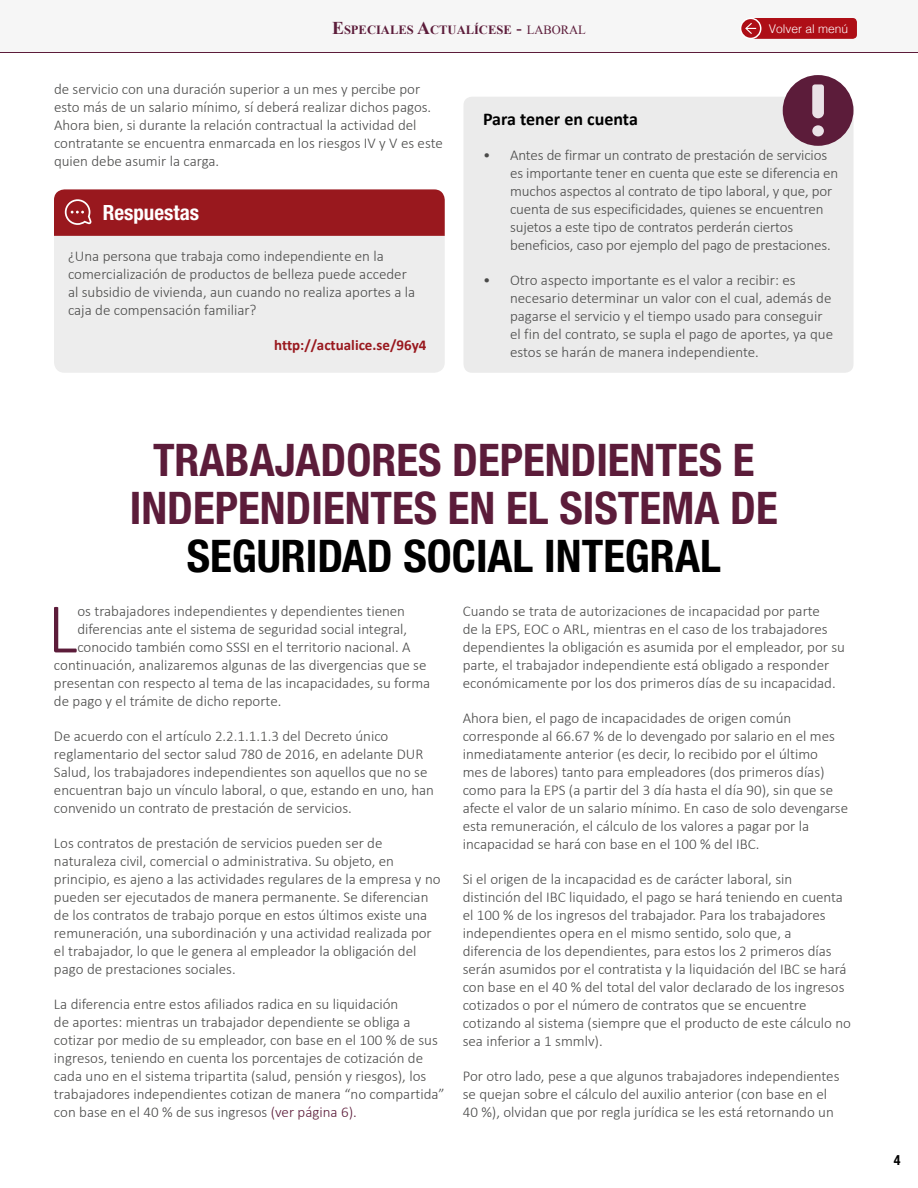
<style>
.page{position:relative;width:918px;height:1188px;background:#fff}
.page>*{position:absolute;margin:0;border:0;box-sizing:border-box;transform-origin:0 0}
.t1{font:300 71.7px "Calibri";color:#5c1c3a}
.t2{font:700 condensed 45px/48px "Helvetica Neue LT Std";color:#5c1c3a;text-align:center}
.t3{font:700 condensed 45px "Helvetica Neue LT Std";color:#000}
.t4{font:700 condensed 21px "Helvetica Neue LT Pro";color:#fff}
.t5{font:700 18px "Calibri";color:#000}
.t6{font:300 15px/18px "Calibri";color:#4a4a49}
.t7{font:700 15px "Calibri";color:#99181e}
.t8{font:700 condensed 13.95px "Helvetica Neue LT Std";color:#000}
.t9{font:700 12.6px "Times New Roman";color:#5c1c3a}
.t10{font:300 12px "Helvetica";color:#fff}
.s1{font-size:18px}
.s2{font-weight:400;font-size:18px}
.s3{font-weight:400}
.s4{color:#5c1c3a}
</style>
<div class="page">
<div style="left:0;top:0;width:918px;height:53px;background:#f6f6f6"></div>
<hr style="left:0;top:52px;width:918px;height:1px;background:#5c1c3a">
<svg style="left:741px;top:18px;width:20px;height:20px"></svg>
<div style="left:740px;top:18px;width:21px;height:21px;border:2px solid #fff;border-radius:50%"></div>
<svg style="left:744px;top:18px;width:113px;height:21px;background:#b21a22"></svg>
<div style="left:54px;top:236px;width:391px;height:137px;background:#ededed"></div>
<div style="left:54px;top:189px;width:391px;height:47px;background:#99181e"></div>
<div style="left:464px;top:97px;width:390px;height:276px;background:#ebebeb;border-radius:9px"></div>
<div style="left:783px;top:75px;width:71px;height:71px;background:#5c1c3a;border-radius:50%"></div>
<div style="left:812px;top:125px;width:12px;height:11px;background:#eae2e7;border-radius:50%"></div>
<svg style="left:812px;top:84px;width:12px;height:34px"></svg>
<p class="t9" style="left:332px;top:21px;width:255px"><span class="s1">E</span>SPECIALES <span class="s1">A</span>CTUALÍCESE <span class="s2">-</span> <span class="s3">LABORAL</span></p>
<p class="t10" style="left:769px;top:18px;width:81px">Volver al menú</p>
<p class="t6" style="left:54px;top:79px;width:390px">de servicio con una duración superior a un mes y percibe por esto más de un salario mínimo, sí deberá realizar dichos pagos.<br>Ahora bien, si durante la relación contractual la actividad del contratante se encuentra enmarcada en los riesgos IV y V es este quien debe asumir la carga.</p>
<h3 class="t4" style="left:103px;top:200px;width:98px">Respuestas</h3>
<p class="t6" style="left:68px;top:246px;width:349px">¿Una persona que trabaja como independiente en la comercialización de productos de belleza puede acceder al subsidio de vivienda, aun cuando no realiza aportes a la caja de compensación familiar?</p>
<p class="t7" style="left:274px;top:335px;width:154px">http://actualice.se/96y4</p>
<p class="t5" style="left:483px;top:108px;width:156px">Para tener en cuenta</p>
<p class="t6" style="left:510px;top:145px;width:330px;text-indent:-27px">• Antes de firmar un contrato de prestación de servicios es importante tener en cuenta que este se diferencia en muchos aspectos al contrato de tipo laboral, y que, por cuenta de sus especificidades, quienes se encuentren sujetos a este tipo de contratos perderán ciertos beneficios, caso por ejemplo del pago de prestaciones.</p>
<p class="t6" style="left:510px;top:270px;width:325px;text-indent:-27px">• Otro aspecto importante es el valor a recibir: es necesario determinar un valor con el cual, además de pagarse el servicio y el tiempo usado para conseguir el fin del contrato, se supla el pago de aportes, ya que estos se harán de manera independiente.</p>
<h2 class="t2" style="left:130px;top:435px;width:649px">TRABAJADORES DEPENDIENTES E<br>INDEPENDIENTES EN EL SISTEMA DE</h2>
<h2 class="t3" style="left:187px;top:529px;width:536px">SEGURIDAD SOCIAL INTEGRAL</h2>
<h1 class="t1" style="left:47px;top:584px;width:32px">L</h1>
<p class="t6" style="left:77px;top:602px;width:329px">os trabajadores independientes y dependientes tienen</p>
<p class="t6" style="left:77px;top:620px;width:331px">diferencias ante el sistema de seguridad social integral,</p>
<p class="t6" style="left:77px;top:638px;width:335px">conocido también como SSSI en el territorio nacional. A</p>
<p class="t6" style="left:54px;top:656px;width:374px">continuación, analizaremos algunas de las divergencias que se</p>
<p class="t6" style="left:54px;top:674px;width:378px">presentan con respecto al tema de las incapacidades, su forma</p>
<p class="t6" style="left:54px;top:692px;width:229px">de pago y el trámite de dicho reporte.</p>
<p class="t6" style="left:54px;top:727px;width:382px">De acuerdo con el artículo 2.2.1.1.1.3 del Decreto único reglamentario del sector salud 780 de 2016, en adelante DUR Salud, los trabajadores independientes son aquellos que no se encuentran bajo un vínculo laboral, o que, estando en uno, han convenido un contrato de prestación de servicios.</p>
<p class="t6" style="left:54px;top:834px;width:388px">Los contratos de prestación de servicios pueden ser de naturaleza civil, comercial o administrativa. Su objeto, en principio, es ajeno a las actividades regulares de la empresa y no pueden ser ejecutados de manera permanente. Se diferencian de los contratos de trabajo porque en estos últimos existe una remuneración, una subordinación y una actividad realizada por el trabajador, lo que le genera al empleador la obligación del pago de prestaciones sociales.</p>
<p class="t6" style="left:54px;top:995px;width:392px">La diferencia entre estos afiliados radica en su liquidación<br>de aportes: mientras un trabajador dependiente se obliga a cotizar por medio de su empleador, con base en el 100 % de sus ingresos, teniendo en cuenta los porcentajes de cotización de cada uno en el sistema tripartita (salud, pensión y riesgos), los trabajadores independientes cotizan de manera “no compartida” con base en el 40 % de sus ingresos <span class="s4">(ver página 6).</span></p>
<p class="t6" style="left:463px;top:602px;width:384px">Cuando se trata de autorizaciones de incapacidad por parte<br>de la EPS, EOC o ARL, mientras en el caso de los trabajadores dependientes la obligación es asumida por el empleador, por su parte, el trabajador independiente está obligado a responder económicamente por los dos primeros días de su incapacidad.</p>
<p class="t6" style="left:463px;top:709px;width:387px">Ahora bien, el pago de incapacidades de origen común corresponde al 66.67 % de lo devengado por salario en el mes inmediatamente anterior (es decir, lo recibido por el último<br>mes de labores) tanto para empleadores (dos primeros días) como para la EPS (a partir del 3 día hasta el día 90), sin que se afecte el valor de un salario mínimo. En caso de solo devengarse esta remuneración, el cálculo de los valores a pagar por la incapacidad se hará con base en el 100 % del IBC.</p>
<p class="t6" style="left:463px;top:870px;width:390px">Si el origen de la incapacidad es de carácter laboral, sin distinción del IBC liquidado, el pago se hará teniendo en cuenta el 100 % de los ingresos del trabajador. Para los trabajadores independientes opera en el mismo sentido, solo que, a diferencia de los dependientes, para estos los 2 primeros días serán asumidos por el contratista y la liquidación del IBC se hará con base en el 40 % del total del valor declarado de los ingresos cotizados o por el número de contratos que se encuentre cotizando al sistema (siempre que el producto de este cálculo no sea inferior a 1 smmlv).</p>
<p class="t6" style="left:463px;top:1067px;width:378px">Por otro lado, pese a que algunos trabajadores independientes se quejan sobre el cálculo del auxilio anterior (con base en el<br>40 %), olvidan que por regla jurídica se les está retornando un</p>
<p class="t8" style="left:894px;top:1152px;width:8px">4</p>
</div>
